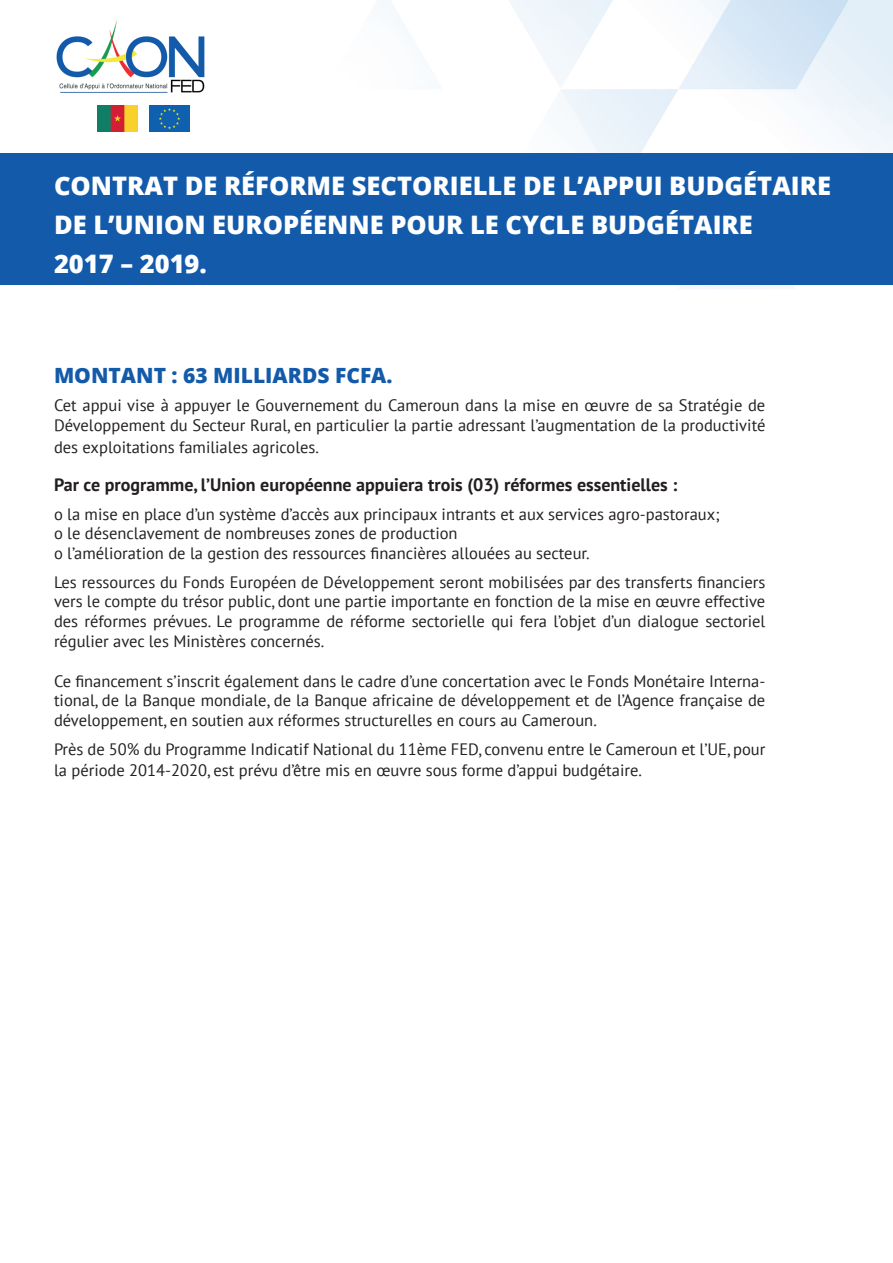
<style>
.page{position:relative;width:893px;height:1263px;background:#fff}
.page>*{position:absolute;margin:0;border:0;box-sizing:border-box;transform-origin:0 0}
.t1{font:800 25.5px/39.2px "Open Sans";color:#fff}
.t2{font:800 21px "Open Sans";color:#135baa}
.t3{font:700 18px "PT Sans";color:#231f20}
.t4{font:16.5px/19.8px "PT Sans";color:#231f20}
</style>
<div class="page">
<img style="left:97px;top:0;width:796px;height:289px">
<div style="left:0;top:153px;width:893px;height:132px;background:#135baa"></div>
<img style="left:56px;top:19px;width:153px;height:78px">
<img style="left:98px;top:105px;width:39px;height:27px">
<img style="left:149px;top:105px;width:40px;height:27px">
<h1 class="t1" style="left:54px;top:164px;width:778px">CONTRAT DE RÉFORME SECTORIELLE DE L’APPUI BUDGÉTAIRE<br>DE L’UNION EUROPÉENNE POUR LE CYCLE BUDGÉTAIRE<br>2017 – 2019.</h1>
<p class="t2" style="left:54px;top:359px;width:340px">MONTANT : 63 MILLIARDS FCFA.</p>
<p class="t4" style="left:54px;top:395px;width:713px">Cet appui vise à appuyer le Gouvernement du Cameroun dans la mise en œuvre de sa Stratégie de<br>Développement du Secteur Rural, en particulier la partie adressant l’augmentation de la productivité</p>
<p class="t4" style="left:54px;top:437px;width:267px">des exploitations familiales agricoles.</p>
<p class="t3" style="left:54px;top:473px;width:625px">Par ce programme, l’Union européenne appuiera trois (03) réformes essentielles :</p>
<p class="t4" style="left:54px;top:504px;width:667px">o la mise en place d’un système d’accès aux principaux intrants et aux services agro-pastoraux; o le désenclavement de nombreuses zones de production<br>o l’amélioration de la gestion des ressources financières allouées au secteur.</p>
<p class="t4" style="left:54px;top:571px;width:713px;text-align:justify">Les ressources du Fonds Européen de Développement seront mobilisées par des transferts financiers vers le compte du trésor public, dont une partie importante en fonction de la mise en œuvre effective des réformes prévues. Le programme de réforme sectorielle qui fera l’objet d’un dialogue sectoriel régulier avec les Ministères concernés.</p>
<p class="t4" style="left:54px;top:670px;width:713px;text-align:justify">Ce financement s’inscrit également dans le cadre d’une concertation avec le Fonds Monétaire Interna&shy;tional, de la Banque mondiale, de la Banque africaine de développement et de l’Agence française de développement, en soutien aux réformes structurelles en cours au Cameroun.</p>
<p class="t4" style="left:54px;top:737px;width:713px;line-height:21.6px">Près de 50% du Programme Indicatif National du 11ème FED, convenu entre le Cameroun et l’UE, pour la période 2014-2020, est prévu d’être mis en œuvre sous forme d’appui budgétaire.</p>
</div>
